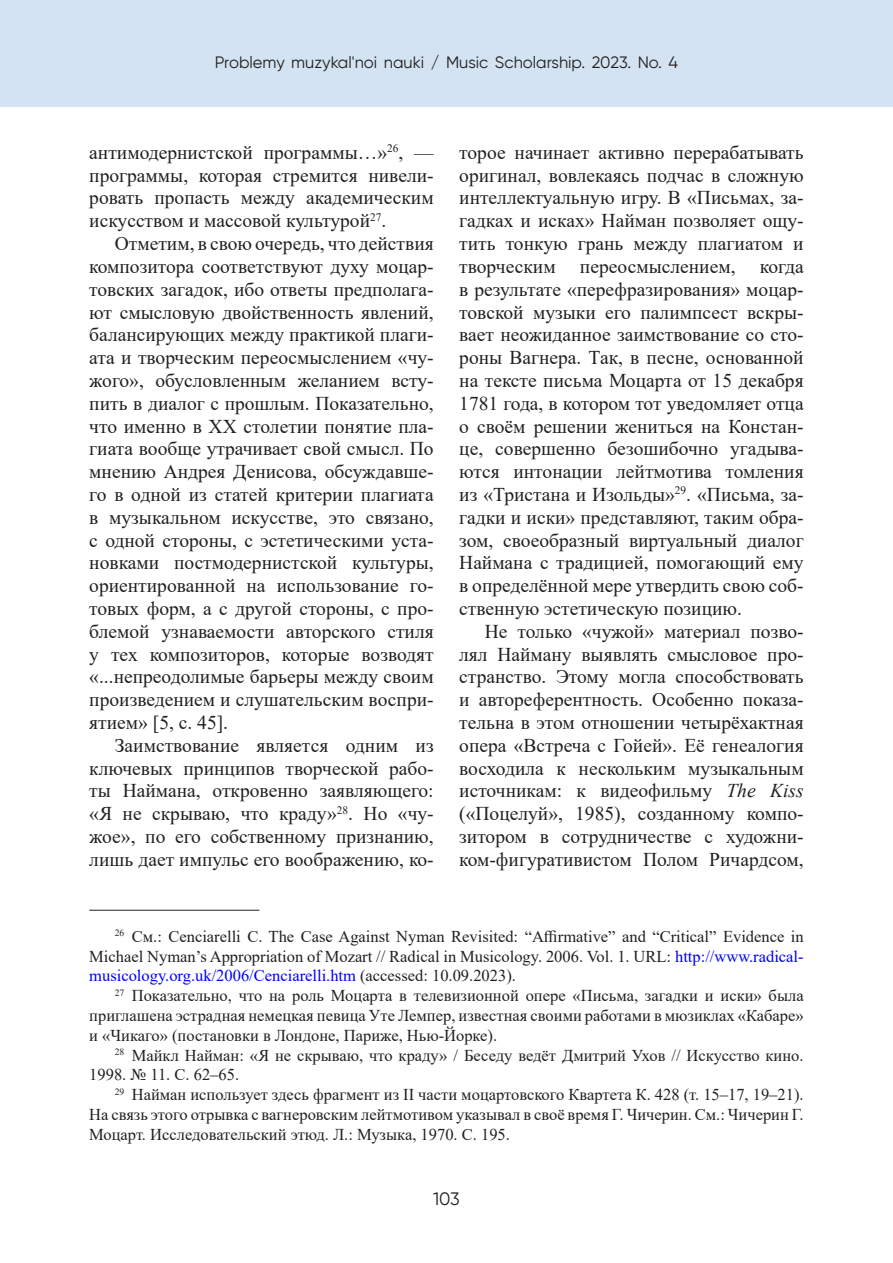
<style>
.page{position:relative;width:893px;height:1263px;background:#fff}
.page>*{position:absolute;margin:0;border:0;box-sizing:border-box;transform-origin:0 0}
.Текст{font:19.5px/22.8px "Times New Roman";color:#231f20;text-align:justify}
.t1{font:18px "Gilroy";color:#231f20}
.Примечание{font:16.5px/19.8px "Times New Roman";color:#231f20;text-align:justify}
.t2{font:16.5px "Gilroy";color:#231f20}
.s1{font-style:italic}
.s2{color:#00f}
</style>
<div class="page">
<div style="left:0;top:0;width:893px;height:107px;background:#d3e3f2"></div>
<hr style="left:89px;top:910px;width:170px;height:1px;background:#231f20">
<p class="t2" style="left:215px;top:53px;width:465px">Problemy muzykal'noi nauki / Music Scholarship. 2023. No. 4</p>
<p class="Текст" style="left:89px;top:140px;width:346px">антимодернистской программы…»<sup>26</sup>, — программы, которая стремится нивели&shy;ровать пропасть между академическим искусством и массовой культурой<sup>27</sup>.</p>
<p class="Текст" style="left:89px;top:232px;width:346px;text-indent:26px">Отметим, в свою очередь, что действия композитора соответствуют духу моцар&shy;товских загадок, ибо ответы предполага&shy;ют смысловую двойственность явлений, балансирующих между практикой плаги&shy;ата и творческим переосмыслением «чу&shy;жого», обусловленным желанием всту&shy;пить в диалог с прошлым. Показательно, что именно в ХХ столетии понятие пла&shy;гиата вообще утрачивает свой смысл. По мнению Андрея Денисова, обсуждавше&shy;го в одной из статей критерии плагиата в музыкальном искусстве, это связано, с одной стороны, с эстетическими уста&shy;новками постмодернистской культуры, ориентированной на использование го&shy;товых форм, а с другой стороны, с про&shy;блемой узнаваемости авторского стиля у тех композиторов, которые возводят «...непреодолимые барьеры между своим произведением и слушательским воспри&shy;ятием» [5, с. 45].</p>
<p class="Текст" style="left:89px;top:733px;width:346px;text-indent:26px">Заимствование является одним из ключевых принципов творческой рабо&shy;ты Наймана, откровенно заявляющего: «Я не скрываю, что краду»<sup>28</sup>. Но «чу&shy;жое», по его собственному признанию, лишь дает импульс его воображению, ко-</p>
<p class="Текст" style="left:459px;top:140px;width:346px">торое начинает активно перерабатывать оригинал, вовлекаясь подчас в сложную интеллектуальную игру. В «Письмах, за&shy;гадках и исках» Найман позволяет ощу&shy;тить тонкую грань между плагиатом и творческим переосмыслением, когда в результате «перефразирования» моцар&shy;товской музыки его палимпсест вскры&shy;вает неожиданное заимствование со сто&shy;роны Вагнера. Так, в песне, основанной на тексте письма Моцарта от 15 декабря 1781 года, в котором тот уведомляет отца о своём решении жениться на Констан&shy;це, совершенно безошибочно угадыва&shy;ются интонации лейтмотива томления из «Тристана и Изольды»<sup>29</sup>. «Письма, за&shy;гадки и иски» представляют, таким обра&shy;зом, своеобразный виртуальный диалог Наймана с традицией, помогающий ему в определённой мере утвердить свою соб&shy;ственную эстетическую позицию.</p>
<p class="Текст" style="left:459px;top:619px;width:346px;text-indent:26px">Не только «чужой» материал позво&shy;лял Найману выявлять смысловое про&shy;странство. Этому могла способствовать и автореферентность. Особенно показа&shy;тельна в этом отношении четырёхактная опера «Встреча с Гойей». Её генеалогия восходила к нескольким музыкальным источникам: к видеофильму <span class="s1">The Kiss </span>(«Поцелуй», 1985), созданному компо&shy;зитором в сотрудничестве с художни&shy;ком-фигуративистом Полом Ричардсом,</p>
<p class="Примечание" style="left:89px;top:926px;width:716px;text-indent:26px"><sup>26</sup> См.: Cenciarelli C. The Case Against Nyman Revisited: “Affirmative” and “Critical” Evidence in Michael Nyman’s Appropriation of Mozart // Radical in Musicology. 2006. Vol. 1. URL: <span class="s2">http://www.radical&shy;musicology.org.uk/2006/Cenciarelli.htm</span> (accessed: 10.09.2023).</p>
<p class="Примечание" style="left:89px;top:985px;width:716px;text-indent:26px"><sup>27</sup> Показательно, что на роль Моцарта в телевизионной опере «Письма, загадки и иски» была приглашена эстрадная немецкая певица Уте Лемпер, известная своими работами в мюзиклах «Кабаре» и «Чикаго» (постановки в Лондоне, Париже, Нью-Йорке).</p>
<p class="Примечание" style="left:89px;top:1045px;width:716px;text-indent:26px"><sup>28</sup> Майкл Найман: «Я не скрываю, что краду» / Беседу ведёт Дмитрий Ухов // Искусство кино.<br>1998. № 11. С. 62‒65.</p>
<p class="Примечание" style="left:89px;top:1084px;width:716px;text-indent:26px"><sup>29</sup> Найман использует здесь фрагмент из II части моцартовского Квартета К. 428 (т. 15‒17, 19‒21).<br>На связь этого отрывка с вагнеровским лейтмотивом указывал в своё время Г. Чичерин. См.: Чичерин Г.<br>Моцарт. Исследовательский этюд. Л.: Музыка, 1970. С. 195.</p>
<p class="t1" style="left:433px;top:1188px;width:28px">103</p>
</div>
